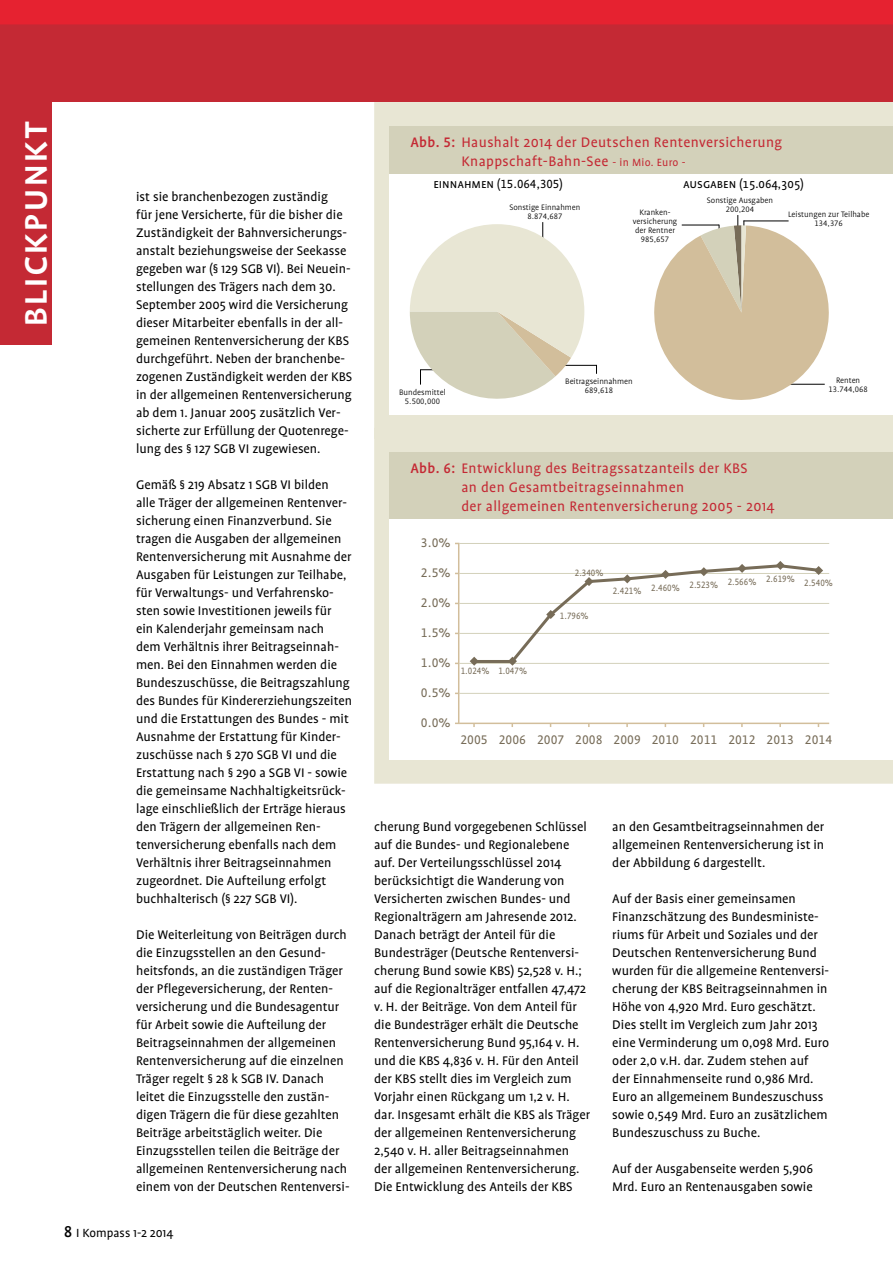
<style>
.page{position:relative;width:893px;height:1263px;background:#fff}
.page>*{position:absolute;margin:0;border:0;box-sizing:border-box;transform-origin:0 0}
.t1{font:500 42px "Profile SC";letter-spacing:.025em;color:#fff}
.t2{font:15.75px/18.9px "Profile";letter-spacing:.025em;color:#c42934}
.t3{font:14.25px/18px "Profile";color:#000}
.t4{font:14.25px/30px "Profile NO";color:#776c58;text-align:justify}
.t5{font:13.5px "Profile NO";color:#000}
.t6{font:13.5px "Profile SC";color:#000}
.t7{font:13.5px "Profile";color:#000}
.t8{font:10.5px "Profile NO";color:#776c58;scale:.9 1}
.t9{font:300 9px/9px "Profile";color:#000;text-align:center}
.t10{font:300 9px "Profile NO";color:#000}
.s1{font-family:"Profile NO";font-weight:500;font-size:18px}
.s2{font-weight:500}
.s3{font-family:"Profile NO";font-weight:500}
.s4{font-size:12px}
.s5{font-family:"Profile SC"}
.s6{font-family:"Profile NO"}
</style>
<div class="page">
<div style="left:0;top:0;width:893px;height:102px;background:#c42934"></div>
<div style="left:0;top:0;width:893px;height:24px;background:#e62230"></div>
<div style="left:0;top:90px;width:51px;height:255px;background:#c42934"></div>
<div style="left:374px;top:102px;width:519px;height:326px;background:#e8e6d4"></div>
<div style="left:389px;top:126px;width:504px;height:48px;background:#d3d1ba"></div>
<div style="left:389px;top:174px;width:504px;height:241px;background:#fff"></div>
<hr style="left:552px;top:365px;width:45px;height:1px;background:#000">
<div style="left:374px;top:428px;width:519px;height:356px;background:#e8e6d4"></div>
<div style="left:389px;top:452px;width:504px;height:67px;background:#d3d1ba"></div>
<div style="left:389px;top:519px;width:504px;height:240px;background:#fff"></div>
<svg style="left:654px;top:215px;width:175px;height:185px"></svg>
<svg style="left:410px;top:222px;width:174px;height:177px"></svg>
<hr style="left:743px;top:221px;width:46px;height:1px;background:#000">
<hr style="left:682px;top:225px;width:37px;height:1px;background:#000">
<hr style="left:458px;top:543px;width:1px;height:181px;background:#d2be9b">
<hr style="left:459px;top:543px;width:370px;height:1px;background:#d3d1ba">
<hr style="left:459px;top:573px;width:370px;height:1px;background:#d3d1ba">
<hr style="left:459px;top:603px;width:370px;height:1px;background:#d3d1ba">
<hr style="left:459px;top:633px;width:370px;height:1px;background:#d3d1ba">
<hr style="left:459px;top:663px;width:370px;height:1px;background:#d3d1ba">
<hr style="left:459px;top:693px;width:370px;height:1px;background:#d3d1ba">
<hr style="left:459px;top:723px;width:370px;height:1px;background:#d2be9b">
<svg style="left:470px;top:561px;width:353px;height:105px"></svg>
<h1 class="t1" style="left:12px;top:327px;width:207px;rotate:-90deg">blickpunkt</h1>
<p class="t3" style="left:136px;top:188px;width:218px">ist sie branchenbezogen zuständig<br>für jene Versicherte, für die bisher die Zuständigkeit der Bahnversicherungs&shy;anstalt beziehungsweise der Seekasse gegeben war (§ 129 SGB VI). Bei Neuein&shy;stellungen des Trägers nach dem 30.<br>September 2005 wird die Versicherung dieser Mitarbeiter ebenfalls in der all&shy;gemeinen Rentenversicherung der KBS durchgeführt. Neben der branchenbe&shy;zogenen Zuständigkeit werden der KBS in der allgemeinen Rentenversicherung ab dem 1. Januar 2005 zusätzlich Ver&shy;sicherte zur Erfüllung der Quotenrege&shy;lung des § 127 SGB VI zugewiesen.</p>
<p class="t3" style="left:136px;top:476px;width:217px">Gemäß § 219 Absatz 1 SGB VI bilden<br>alle Träger der allgemeinen Rentenver&shy;sicherung einen Finanzverbund. Sie tragen die Ausgaben der allgemeinen Rentenversicherung mit Ausnahme der Ausgaben für Leistungen zur Teilhabe, für Verwaltungs- und Verfahrensko&shy;sten sowie Investitionen jeweils für ein Kalenderjahr gemeinsam nach dem Verhältnis ihrer Beitragseinnah&shy;men. Bei den Einnahmen werden die Bundeszuschüsse, die Beitragszahlung des Bundes für Kindererziehungszeiten und die Erstattungen des Bundes - mit Ausnahme der Erstattung für Kinder&shy;zuschüsse nach § 270 SGB VI und die Erstattung nach § 290 a SGB VI - sowie die gemeinsame Nachhaltigkeitsrück&shy;lage einschließlich der Erträge hieraus den Trägern der allgemeinen Ren&shy;tenversicherung ebenfalls nach dem Verhältnis ihrer Beitragseinnahmen zugeordnet. Die Aufteilung erfolgt buchhalterisch (§ 227 SGB VI).</p>
<p class="t3" style="left:136px;top:925px;width:215px">Die Weiterleitung von Beiträgen durch die Einzugsstellen an den Gesund&shy;heitsfonds, an die zuständigen Träger der Pflegeversicherung, der Renten&shy;versicherung und die Bundesagentur für Arbeit sowie die Aufteilung der Beitragseinnahmen der allgemeinen Rentenversicherung auf die einzelnen Träger regelt § 28 k SGB IV. Danach leitet die Einzugsstelle den zustän&shy;digen Trägern die für diese gezahlten Beiträge arbeitstäglich weiter. Die Einzugsstellen teilen die Beiträge der allgemeinen Rentenversicherung nach einem von der Deutschen Rentenversi-</p>
<p class="t7" style="left:64px;top:1225px;width:111px"><span class="s1">8</span> I Kompass 1-2 2014</p>
<p class="t2" style="left:461px;top:133px;width:322px;text-indent:-51px"><span class="s2">Abb.</span> <span class="s3">5</span><span class="s2">:</span> Haushalt 2014 der Deutschen Rentenversicherung<br>Knappschaft-Bahn-See <span class="s4">- in Mio. Euro -</span></p>
<p class="t5" style="left:433px;top:177px;width:131px"><span class="s5">einnahmen (</span>15.064,305)</p>
<p class="t6" style="left:683px;top:177px;width:122px">ausgaben (15.064,305<span class="s6">)</span></p>
<p class="t9" style="left:509px;top:203px;width:73px">Sonstige Einnahmen</p>
<p class="t10" style="left:527px;top:212px;width:37px">8.874,687</p>
<p class="t9" style="left:633px;top:208px;width:46px">Kranken&shy;versicherung der Rentner</p>
<p class="t10" style="left:641px;top:235px;width:30px">985,657</p>
<p class="t9" style="left:707px;top:196px;width:68px">Sonstige Ausgaben</p>
<p class="t10" style="left:726px;top:205px;width:30px">200,204</p>
<p class="t9" style="left:788px;top:209px;width:83px">Leistungen zur Teilhabe</p>
<p class="t10" style="left:815px;top:219px;width:30px">134,376</p>
<p class="t9" style="left:565px;top:377px;width:69px">Beitragseinnahmen</p>
<p class="t9" style="left:399px;top:387px;width:48px">Bundesmittel</p>
<p class="t10" style="left:585px;top:386px;width:30px">689,618</p>
<p class="t10" style="left:405px;top:397px;width:37px">5.500,000</p>
<p class="t2" style="left:461px;top:459px;width:315px;text-indent:-51px"><span class="s2">Abb.</span> <span class="s3">6</span><span class="s2">:</span> Entwicklung des Beitragssatzanteils der KBS<br>an den Gesamtbeitragseinnahmen<br>der allgemeinen Rentenversicherung 2005 - 2014</p>
<p class="t9" style="left:836px;top:376px;width:26px">Renten</p>
<p class="t10" style="left:828px;top:385px;width:41px">13.744,068</p>
<p class="t4" style="left:421px;top:528px;width:31px">3.0% 2.5% 2.0% 1.5% 1.0% 0.5% 0.0%</p>
<p class="t8" style="left:461px;top:666px;width:75px">1.024% 1.047%</p>
<p class="t8" style="left:575px;top:568px;width:33px">2.340%</p>
<p class="t8" style="left:560px;top:611px;width:33px">1.796%</p>
<p class="t8" style="left:613px;top:579px;width:246px">2.421% 2.460% 2.523% 2.566% 2.619% 2.540%</p>
<p class="t4" style="left:460px;top:725px;width:373px">2005 2006 2007 2008 2009 2010 2011 2012 2013 2014</p>
<p class="t3" style="left:374px;top:817px;width:217px">cherung Bund vorgegebenen Schlüssel auf die Bundes- und Regionalebene auf. Der Verteilungsschlüssel 2014 berücksichtigt die Wanderung von Versicherten zwischen Bundes- und Regionalträgern am Jahresende 2012.<br>Danach beträgt der Anteil für die Bundesträger (Deutsche Rentenversi&shy;cherung Bund sowie KBS) 52,528 v. H.; auf die Regionalträger entfallen 47,472 v. H. der Beiträge. Von dem Anteil für die Bundesträger erhält die Deutsche Rentenversicherung Bund 95,164 v. H. und die KBS 4,836 v. H. Für den Anteil der KBS stellt dies im Vergleich zum Vorjahr einen Rückgang um 1,2 v. H. dar. Insgesamt erhält die KBS als Träger der allgemeinen Rentenversicherung 2,540 v. H. aller Beitragseinnahmen der allgemeinen Rentenversicherung.<br>Die Entwicklung des Anteils der KBS</p>
<p class="t3" style="left:612px;top:817px;width:214px;text-align:justify">an den Gesamtbeitragseinnahmen der allgemeinen Rentenversicherung ist in der Abbildung 6 dargestellt.</p>
<p class="t3" style="left:612px;top:889px;width:218px">Auf der Basis einer gemeinsamen Finanzschätzung des Bundesministe&shy;riums für Arbeit und Soziales und der Deutschen Rentenversicherung Bund wurden für die allgemeine Rentenversi&shy;cherung der KBS Beitragseinnahmen in Höhe von 4,920 Mrd. Euro geschätzt.<br>Dies stellt im Vergleich zum Jahr 2013 eine Verminderung um 0,098 Mrd. Euro oder 2,0 v.H. dar. Zudem stehen auf der Einnahmenseite rund 0,986 Mrd.<br>Euro an allgemeinem Bundeszuschuss sowie 0,549 Mrd. Euro an zusätzlichem Bundeszuschuss zu Buche.</p>
<p class="t3" style="left:612px;top:1159px;width:202px">Auf der Ausgabenseite werden 5,906<br>Mrd. Euro an Rentenausgaben sowie</p>
</div>
